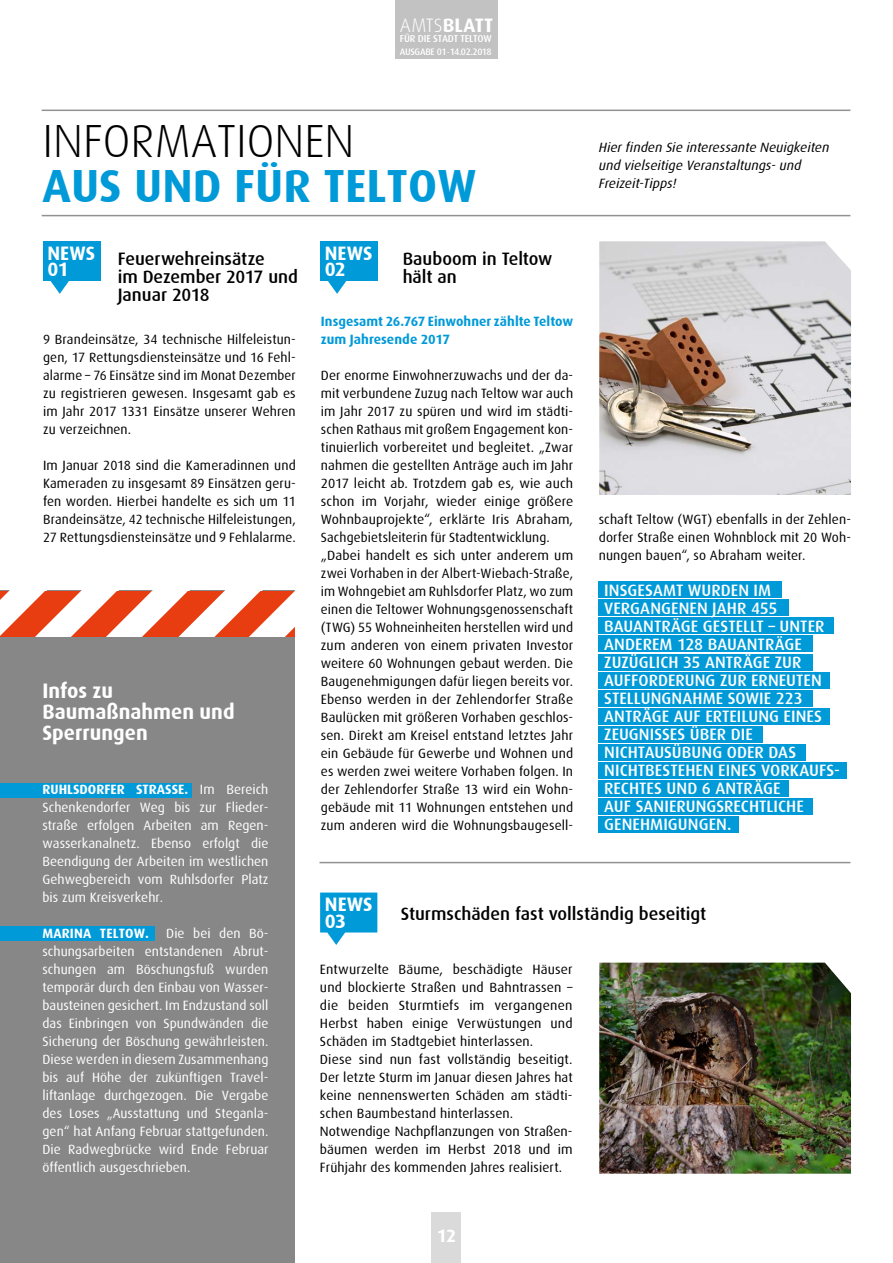
<style>
.page{position:relative;width:893px;height:1263px;background:#fff}
.page>*{position:absolute;margin:0;border:0;box-sizing:border-box;transform-origin:0 0}
.t1{font:700 46.5px "Dax";color:#009ad8}
.t2{font:300 46.5px "Dax";color:#000}
.t3{font:700 21px/21px "Dax";color:#fff}
.t4{font:700 19.5px/16.5px "Dax";letter-spacing:.005em;color:#fff}
.t5{font:500 18px/18px "Dax";color:#000}
.t6{font:700 18px "Dax";color:#fff}
.t7{font:500 16.5px/18px "Dax";letter-spacing:.005em;color:#fff}
.t8{font:13.5px/18px "Dax";letter-spacing:.01em;color:#000;text-align:justify}
.t9{font:13.5px/18px "Dax";color:#fff;text-align:justify}
.t10{font:italic 13.5px/18px "Dax";color:#000}
.t11{font:700 13.5px/18px "Dax";letter-spacing:.005em;color:#009ad8}
.t12{font:700 13.5px "Dax";letter-spacing:.01em;color:#fff}
.t13{font:500 10.05px "Dax";letter-spacing:-.02em;color:#fff}
.t14{font:500 9.45px "Dax";letter-spacing:-.03em;color:#fff}
.s1{font-weight:300}
.s2{font-weight:700}
</style>
<div class="page">
<hr style="left:42px;top:110px;width:808px;height:1px;background:#929292">
<hr style="left:42px;top:215px;width:808px;height:1px;background:#929292">
<hr style="left:319px;top:862px;width:531px;height:1px;background:#929292">
<div style="left:0;top:591px;width:295px;height:672px;background:#878787"></div>
<div style="left:0;top:783px;width:191px;height:15px;background:#009ad8"></div>
<svg style="left:0;top:591px;width:295px;height:46px;background:#f3a08a"></svg>
<div style="left:0;top:926px;width:155px;height:15px;background:#009ad8"></div>
<div style="left:432px;top:1212px;width:29px;height:51px;background:#dadada"></div>
<div style="left:598px;top:581px;width:184px;height:17px;background:#009ad8"></div>
<div style="left:598px;top:599px;width:190px;height:17px;background:#009ad8"></div>
<div style="left:598px;top:617px;width:235px;height:17px;background:#009ad8"></div>
<div style="left:598px;top:635px;width:214px;height:17px;background:#009ad8"></div>
<div style="left:598px;top:654px;width:214px;height:16px;background:#009ad8"></div>
<div style="left:598px;top:672px;width:231px;height:16px;background:#009ad8"></div>
<div style="left:598px;top:690px;width:214px;height:16px;background:#009ad8"></div>
<div style="left:598px;top:708px;width:231px;height:17px;background:#009ad8"></div>
<div style="left:598px;top:726px;width:165px;height:17px;background:#009ad8"></div>
<div style="left:598px;top:744px;width:208px;height:17px;background:#009ad8"></div>
<div style="left:598px;top:762px;width:248px;height:17px;background:#009ad8"></div>
<div style="left:598px;top:780px;width:190px;height:17px;background:#009ad8"></div>
<div style="left:598px;top:798px;width:214px;height:17px;background:#009ad8"></div>
<div style="left:598px;top:816px;width:140px;height:17px;background:#009ad8"></div>
<div style="left:395px;top:0;width:102px;height:59px;background:#c2c2c2"></div>
<div style="left:44px;top:241px;width:57px;height:40px;background:#009ad8"></div>
<svg style="left:50px;top:281px;width:19px;height:13px"></svg>
<div style="left:321px;top:241px;width:57px;height:40px;background:#009ad8"></div>
<svg style="left:328px;top:281px;width:19px;height:13px"></svg>
<svg style="left:320px;top:892px;width:57px;height:53px"></svg>
<img style="left:599px;top:241px;width:252px;height:254px">
<img style="left:599px;top:963px;width:252px;height:211px">
<h3 class="t4" style="left:400px;top:17px;width:95px"><span class="s1">AMTS</span>BLATT</h3>
<p class="t13" style="left:400px;top:33px;width:93px">FÜR DIE STADT TELTOW</p>
<p class="t14" style="left:400px;top:46px;width:93px">AUSGABE 01 <span class="s2">˙</span>14.02.2018</p>
<h1 class="t2" style="left:43px;top:116px;width:314px">INFORMATIONEN</h1>
<h1 class="t1" style="left:43px;top:160px;width:435px">AUS UND FÜR TELTOW</h1>
<h3 class="t4" style="left:47px;top:245px;width:49px">NEWS<br>01</h3>
<h3 class="t4" style="left:325px;top:245px;width:49px">NEWS<br>02</h3>
<h3 class="t5" style="left:118px;top:250px;width:182px">Feuerwehreinsätze<br>im Dezember 2017 und<br>Januar 2018</h3>
<h3 class="t5" style="left:403px;top:250px;width:151px">Bauboom in Teltow hält an</h3>
<p class="t10" style="left:598px;top:139px;width:235px">Hierfinden Sie interessante Neuigkeiten und vielseitige Veranstaltungs-und<br>Freizeit-Tipps!</p>
<p class="t8" style="left:43px;top:330px;width:254px">9 Brandeinsätze, 34 technische Hilfeleistun&shy;gen, 17 Rettungsdiensteinsätze und 16 Fehl&shy;alarme – 76 Einsätze sind im Monat Dezember zu registrieren gewesen. Insgesamt gab es im Jahr 2017 1331 Einsätze unserer Wehren zu verzeichnen.</p>
<p class="t8" style="left:43px;top:456px;width:254px">Im Januar 2018 sind die Kameradinnen und Kameraden zu insgesamt 89 Einsätzen geru&shy;fen worden. Hierbei handelte es sich um 11<br>Brandeinsätze, 42 technische Hilfeleistungen, 27 Rettungsdiensteinsätze und 9 Fehlalarme.</p>
<h2 class="t3" style="left:43px;top:681px;width:194px">Infos zu<br>Baumaßnahmen und<br>Sperrungen</h2>
<p class="t9" style="left:43px;top:781px;width:227px"><span class="s2">RUHLSDORFER STRASSE.</span> Im Bereich Schenkendorfer Weg bis zur Flieder&shy;straße erfolgen Arbeiten am Regen&shy;wasserkanalnetz. Ebenso erfolgt die Beendigung der Arbeiten im westlichen Gehwegbereich vom Ruhlsdorfer Platz bis zum Kreisverkehr.</p>
<p class="t12" style="left:43px;top:926px;width:108px">MARINA TELTOW.</p>
<p class="t9" style="left:43px;top:925px;width:227px;text-indent:124px">Die bei den Bö&shy;schungsarbeiten entstandenen Abrut&shy;schungen am Böschungsfuß wurden temporär durch den Einbau von Wasser&shy;bausteinen gesichert. Im Endzustand soll das Einbringen von Spundwänden die Sicherung der Böschung gewährleisten.<br>Diese werden in diesem Zusammenhang bis auf Höhe der zukünftigen Travel&shy;liftanlage durchgezogen. Die Vergabe des Loses „Ausstattung und Steganla&shy;gen“ hat Anfang Februar stattgefunden.<br>Die Radwegbrücke wird Ende Februar öffentlich ausgeschrieben.</p>
<p class="t11" style="left:321px;top:312px;width:254px">Insgesamt 26.767 Einwohner zählte Teltow zum Jahresende 2017</p>
<p class="t8" style="left:321px;top:366px;width:254px;text-align:left">Der enorme Einwohnerzuwachs und der da&shy;mit verbundene Zuzug nach Teltow war auch im Jahr 2017 zu spüren und wird im städti&shy;schen Rathaus mit großem Engagement kon&shy;tinuierlich vorbereitet und begleitet. „Zwar nahmen die gestellten Anträge auch im Jahr 2017 leicht ab. Trotzdem gab es, wie auch schon im Vorjahr, wieder einige größere Wohnbauprojekte“, erklärte Iris Abraham, Sachgebietsleiterin für Stadtentwicklung. „Dabei handelt es sich unter anderem um zwei Vorhaben in der Albert-Wiebach-Straße, im Wohngebiet am Ruhlsdorfer Platz, wo zum einen die Teltower Wohnungsgenossenschaft (TWG) 55 Wohneinheiten herstellen wird und zum anderen von einem privaten Investor weitere 60 Wohnungen gebaut werden. Die Baugenehmigungen dafür liegen bereits vor.<br>Ebenso werden in der Zehlendorfer Straße Baulücken mit größeren Vorhaben geschlos&shy;sen. Direkt am Kreisel entstand letztes Jahr ein Gebäude für Gewerbe und Wohnen und es werden zwei weitere Vorhaben folgen. In der Zehlendorfer Straße 13 wird ein Wohn&shy;gebäude mit 11 Wohnungen entstehen und zum anderen wird die Wohnungsbaugesell-</p>
<p class="t8" style="left:599px;top:510px;width:254px">schaft Teltow (WGT) ebenfalls in der Zehlen&shy;dorfer Straße einen Wohnblock mit 20 Woh&shy;nungen bauen“, so Abraham weiter.</p>
<p class="t7" style="left:604px;top:581px;width:237px">INSGESAMT WURDEN IM<br>VERGANGENEN JAHR 455<br>BAUANTRÄGE GESTELLT – UNTER<br>ANDEREM 128 BAUANTRÄGE<br>ZUZÜGLICH 35 ANTRÄGE ZUR<br>AUFFORDERUNG ZUR ERNEUTEN<br>STELLUNGNAHME SOWIE 223<br>ANTRÄGE AUF ERTEILUNG EINES<br>ZEUGNISSES ÜBER DIE<br>NICHTAUSÜBUNG ODER DAS<br>NICHTBESTEHEN EINES VORKAUFS-<br>RECHTES UND 6 ANTRÄGE<br>AUF SANIERUNGSRECHTLICHE<br>GENEHMIGUNGEN.</p>
<h3 class="t4" style="left:325px;top:896px;width:49px">NEWS<br>03</h3>
<p class="t8" style="left:320px;top:960px;width:254px;text-align:left">Entwurzelte Bäume, beschädigte Häuser und blockierte Straßen und Bahntrassen – die beiden Sturmtiefs im vergangenen Herbst haben einige Verwüstungen und Schäden im Stadtgebiet hinterlassen.<br>Diese sind nun fast vollständig beseitigt.<br>Der letzte Sturm im Januar diesen Jahres hat keine nennenswerten Schäden am städti&shy;schen Baumbestand hinterlassen.<br>Notwendige Nachpflanzungen von Straßen&shy;bäumen werden im Herbst 2018 und im Frühjahr des kommenden Jahres realisiert.</p>
<h3 class="t5" style="left:401px;top:904px;width:307px">Sturmschäden fast vollständig beseitigt</h3>
<h3 class="t6" style="left:437px;top:1226px;width:21px">12</h3>
</div>
